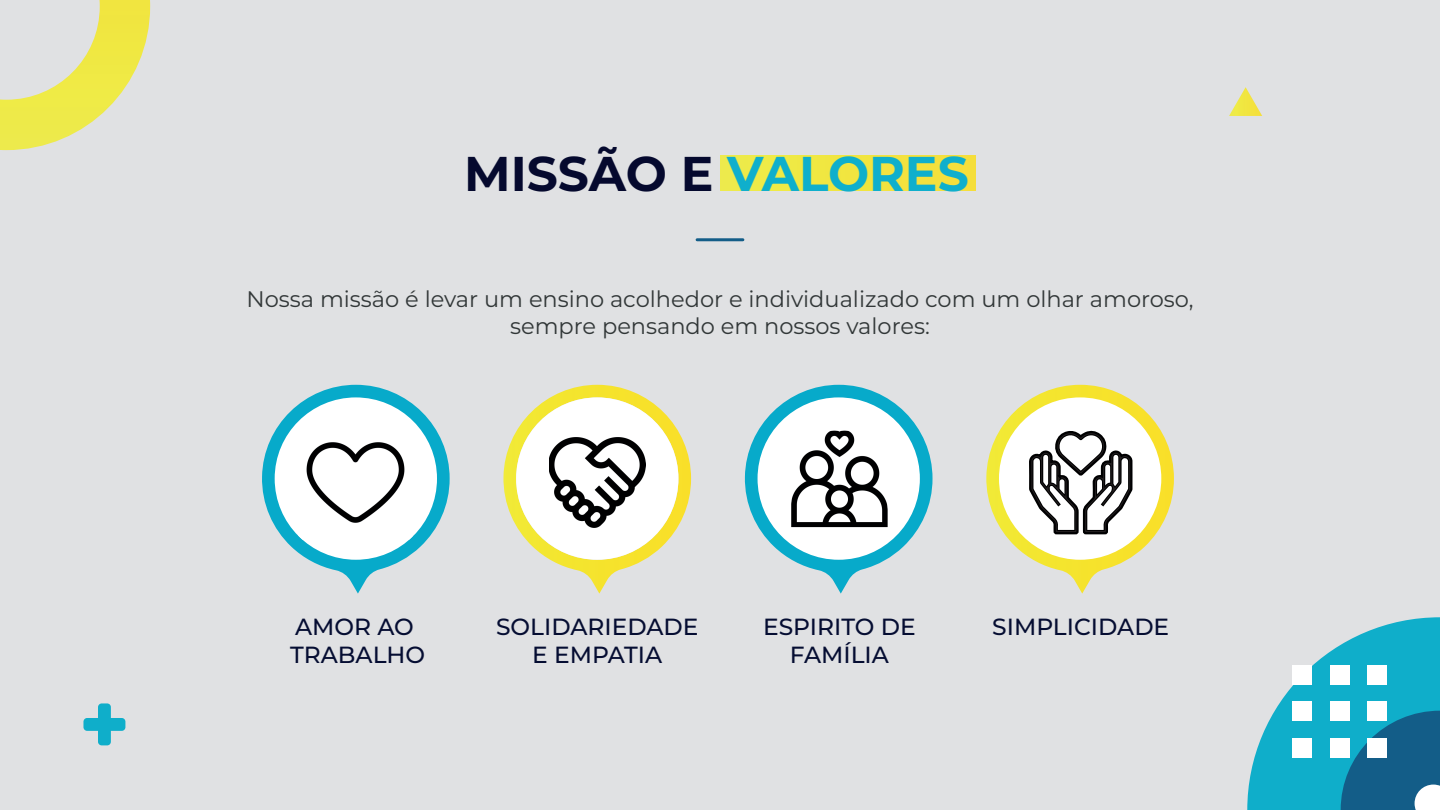
<style>
.page{position:relative;width:1440px;height:810px;background:#e0e1e3}
.page>*{position:absolute;margin:0;border:0;box-sizing:border-box;transform-origin:0 0}
.t1{font:100 48.75px "Montserrat";color:#05092e}
.t2{font:100 23.33px/28px "Montserrat";color:#050d32;text-align:center}
.t3{font:100 22.5px/27px "Montserrat";color:#323738;text-align:center}
.s1{color:#0fafcc}
</style>
<div class="page">
<svg style="left:1229px;top:87px;width:33px;height:29px"></svg>
<svg style="left:83px;top:703px;width:42px;height:42px"></svg>
<svg style="left:262px;top:385px;width:188px;height:209px"></svg>
<div style="left:275px;top:397px;width:162px;height:163px;background:#fff;border-radius:50%"></div>
<svg style="left:503px;top:385px;width:188px;height:209px"></svg>
<div style="left:516px;top:397px;width:162px;height:163px;background:#fff;border-radius:50%"></div>
<div style="left:720px;top:156px;width:256px;height:35px;background:#f1e540"></div>
<hr style="left:697px;top:238px;width:46px;height:3px;background:#135d88">
<svg style="left:1247px;top:617px;width:193px;height:193px"></svg>
<svg style="left:0;top:0;width:150px;height:150px"></svg>
<div style="left:1292px;top:665px;width:20px;height:19px;background:#fff"></div>
<div style="left:1330px;top:665px;width:19px;height:19px;background:#fff"></div>
<div style="left:1368px;top:665px;width:19px;height:19px;background:#fff"></div>
<div style="left:1292px;top:701px;width:20px;height:20px;background:#fff"></div>
<div style="left:1330px;top:701px;width:19px;height:20px;background:#fff"></div>
<div style="left:1368px;top:701px;width:19px;height:20px;background:#fff"></div>
<div style="left:1292px;top:738px;width:20px;height:19px;background:#fff"></div>
<div style="left:1330px;top:738px;width:19px;height:19px;background:#fff"></div>
<div style="left:1368px;top:738px;width:19px;height:19px;background:#fff"></div>
<img style="left:298px;top:442px;width:115px;height:98px">
<img style="left:549px;top:437px;width:96px;height:91px">
<svg style="left:744px;top:385px;width:189px;height:209px"></svg>
<svg style="left:986px;top:384px;width:188px;height:210px"></svg>
<h1 class="t1" style="left:464px;top:141px;width:506px">MISSÃO E <span class="s1">VALORES</span></h1>
<p class="t3" style="left:246px;top:285px;width:949px">Nossa missão é levar um ensino acolhedor e individualizado com um olhar amoroso, sempre pensando em nossos valores:</p>
<p class="t2" style="left:290px;top:612px;width:137px;text-align:left">AMOR AO<br>TRABALHO</p>
<p class="t2" style="left:496px;top:612px;width:204px">SOLIDARIEDADE<br>E EMPATIA</p>
<p class="t2" style="left:763px;top:612px;width:154px">ESPIRITO DE<br>FAMÍLIA</p>
<p class="t2" style="left:992px;top:612px;width:178px">SIMPLICIDADE</p>
</div>
